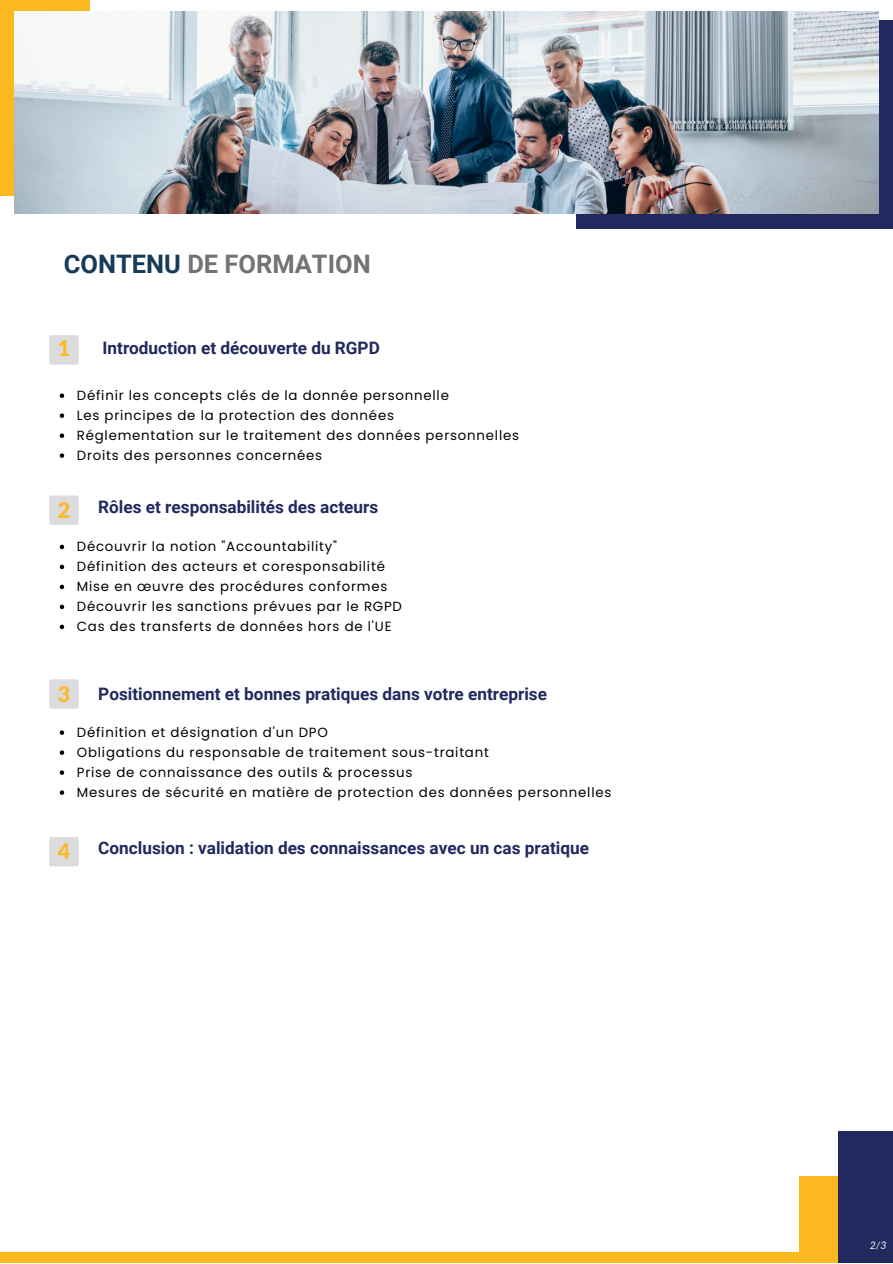
<style>
.page{position:relative;width:893px;height:1264px;background:#fff}
.page>*{position:absolute;margin:0;border:0;box-sizing:border-box;transform-origin:0 0}
.t1{font:700 25.5px "Roboto";color:#737373}
.t2{font:800 21.45px "Lato";color:#fbb821}
.t3{font:700 17.25px "Roboto";color:#21295f}
.t4{font:13.35px "Poppins";letter-spacing:.06em;color:#000}
.t5{font:italic 10.5px "Lato";color:#f2f2f2}
.s1{color:#173b59}
</style>
<div class="page">
<div style="left:49px;top:335px;width:30px;height:29px;background:#dcdcdc;border-radius:2px"></div>
<div style="left:0;top:1252px;width:892px;height:10px;background:#fbb821"></div>
<svg style="left:60px;top:393px;width:4px;height:5px"></svg>
<svg style="left:60px;top:413px;width:4px;height:5px"></svg>
<svg style="left:60px;top:433px;width:4px;height:5px"></svg>
<svg style="left:60px;top:453px;width:4px;height:5px"></svg>
<svg style="left:60px;top:544px;width:4px;height:5px"></svg>
<svg style="left:60px;top:564px;width:4px;height:5px"></svg>
<svg style="left:60px;top:584px;width:4px;height:5px"></svg>
<svg style="left:60px;top:604px;width:4px;height:5px"></svg>
<svg style="left:60px;top:624px;width:4px;height:5px"></svg>
<div style="left:799px;top:1176px;width:93px;height:86px;background:#fbb821"></div>
<div style="left:838px;top:1131px;width:54px;height:131px;background:#21295f"></div>
<div style="left:576px;top:20px;width:316px;height:208px;background:#21295f"></div>
<div style="left:0;top:0;width:89px;height:195px;background:#fbb821"></div>
<img style="left:15px;top:12px;width:862px;height:201px">
<svg style="left:60px;top:730px;width:4px;height:5px"></svg>
<svg style="left:60px;top:750px;width:4px;height:5px"></svg>
<svg style="left:60px;top:770px;width:4px;height:4px"></svg>
<svg style="left:60px;top:790px;width:4px;height:4px"></svg>
<div style="left:49px;top:495px;width:30px;height:30px;background:#dcdcdc;border-radius:2px"></div>
<div style="left:49px;top:679px;width:30px;height:29px;background:#dcdcdc;border-radius:2px"></div>
<div style="left:49px;top:837px;width:30px;height:29px;background:#dcdcdc;border-radius:2px"></div>
<p class="t1" style="left:64px;top:249px;width:308px"><span class="s1">CONTENU</span> DE FORMATION</p>
<p class="t2" style="left:58px;top:334px;width:14px">1</p>
<p class="t3" style="left:103px;top:338px;width:279px">Introduction et découverte du RGPD</p>
<p class="t4" style="left:77px;top:386px;width:373px">Définir les concepts clés de la donnée personnelle</p>
<p class="t4" style="left:77px;top:406px;width:319px">Les principes de la protection des données</p>
<p class="t4" style="left:77px;top:426px;width:443px">Réglementation sur le traitement des données personnelles</p>
<p class="t4" style="left:77px;top:446px;width:247px">Droits des personnes concernées</p>
<p class="t3" style="left:98px;top:496px;width:281px">Rôles et responsabilités des acteurs</p>
<p class="t4" style="left:77px;top:537px;width:262px">Découvrir la notion "Accountability"</p>
<p class="t4" style="left:77px;top:557px;width:309px">Définition des acteurs et coresponsabilité</p>
<p class="t4" style="left:77px;top:577px;width:312px">Mise en œuvre des procédures conformes</p>
<p class="t4" style="left:77px;top:597px;width:327px">Découvrir les sanctions prévues par le RGPD</p>
<p class="t4" style="left:77px;top:617px;width:316px">Cas des transferts de données hors de l'UE</p>
<p class="t2" style="left:58px;top:496px;width:14px">2</p>
<p class="t2" style="left:58px;top:680px;width:14px">3</p>
<p class="t3" style="left:98px;top:684px;width:450px">Positionnement et bonnes pratiques dans votre entreprise</p>
<p class="t4" style="left:77px;top:723px;width:252px">Définition et désignation d'un DPO</p>
<p class="t4" style="left:77px;top:743px;width:413px">Obligations du responsable de traitement sous-traitant</p>
<p class="t4" style="left:77px;top:763px;width:337px">Prise de connaissance des outils &amp; processus</p>
<p class="t4" style="left:77px;top:783px;width:536px">Mesures de sécurité en matière de protection des données personnelles</p>
<p class="t2" style="left:58px;top:838px;width:14px">4</p>
<p class="t3" style="left:98px;top:838px;width:492px">Conclusion : validation des connaissances avec un cas pratique</p>
<p class="t5" style="left:869px;top:1238px;width:18px">2/3</p>
</div>
